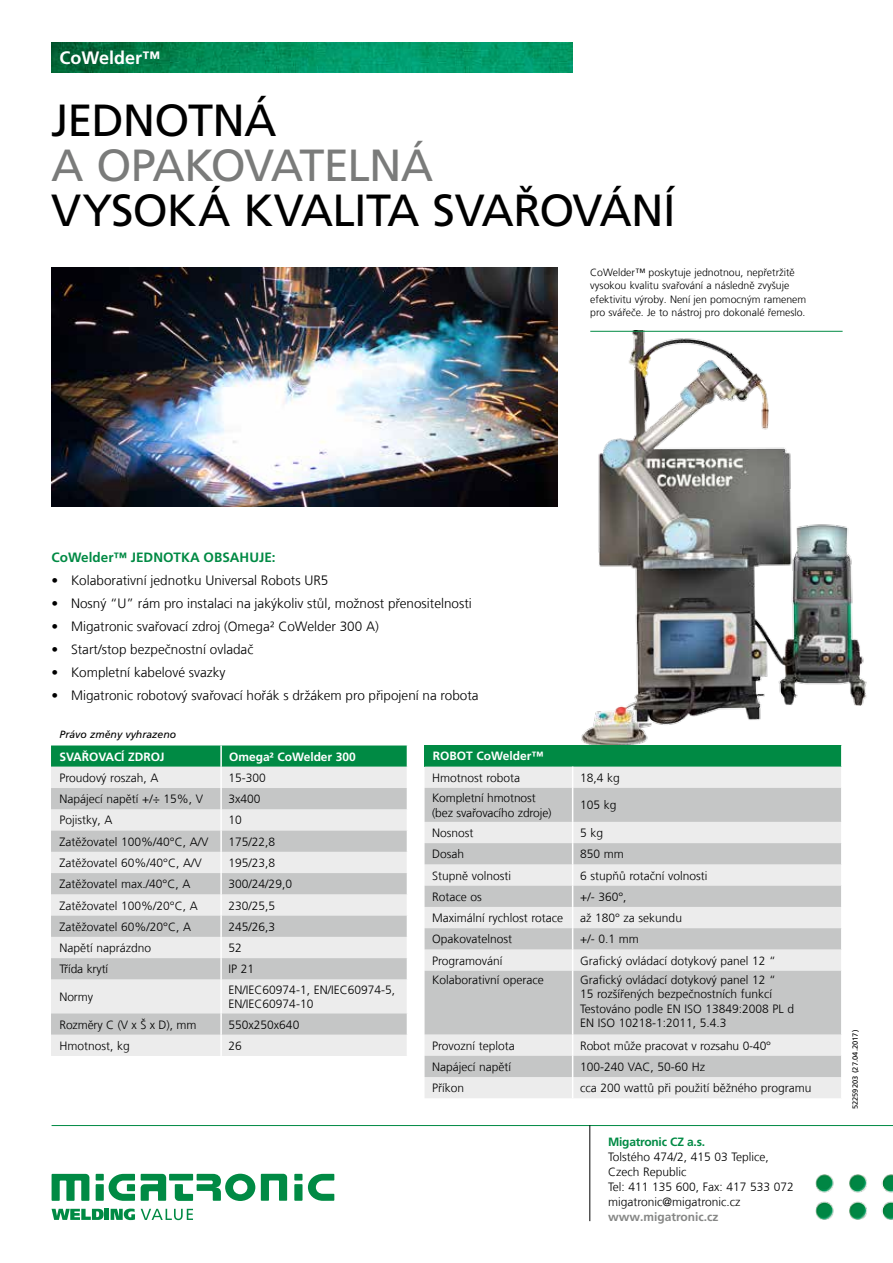
<style>
.page{position:relative;width:893px;height:1263px;background:#fff}
.page>*{position:absolute;margin:0;border:0;box-sizing:border-box;transform-origin:0 0}
.t1{font:45px "Frutiger LT Pro";letter-spacing:-.02em;color:#000}
.t2{font:45px "Frutiger LT Pro";letter-spacing:-.03em;color:#7a7b7a}
.t3{font:700 18px "Frutiger LT Pro";color:#fff}
.t4{font:300 13.5px "Frutiger LT Com";color:#000}
.t5{font:700 13.5px "Frutiger LT Pro";color:#008a44}
.t6{font:300 12px/14.4px "Frutiger LT Com";color:#000}
.t7{font:700 12px "Frutiger LT Pro";letter-spacing:-.005em;color:#fff}
.t8{font:700 12px "Frutiger LT Pro";color:#868786}
.t9{font:700 12px "Frutiger LT Pro";letter-spacing:-.02em;color:#008a44}
.t10{font:300 10.5px/13.5px "Frutiger LT Com";color:#000}
.t11{font:italic 10.5px "Frutiger LT Pro";color:#000}
.t12{font:7.5px "Frutiger";letter-spacing:.01em;color:#000}
</style>
<div class="page">
<img style="left:51px;top:43px;width:522px;height:29px">
<hr style="left:52px;top:1125px;width:841px;height:1px;background:#008a44">
<div style="left:96px;top:1174px;width:8px;height:6px;background:#008a44"></div>
<div style="left:96px;top:1184px;width:8px;height:17px;background:#008a44"></div>
<div style="left:294px;top:1174px;width:8px;height:6px;background:#008a44"></div>
<div style="left:294px;top:1184px;width:8px;height:17px;background:#008a44"></div>
<svg style="left:109px;top:1174px;width:26px;height:27px"></svg>
<svg style="left:308px;top:1174px;width:26px;height:27px"></svg>
<svg style="left:141px;top:1174px;width:25px;height:27px"></svg>
<svg style="left:52px;top:1174px;width:37px;height:27px"></svg>
<svg style="left:261px;top:1174px;width:26px;height:27px"></svg>
<div style="left:169px;top:1174px;width:24px;height:6px;background:#008a44"></div>
<svg style="left:175px;top:1174px;width:80px;height:27px"></svg>
<svg style="left:52px;top:1209px;width:52px;height:11px"></svg>
<hr style="left:105px;top:1209px;width:4px;height:11px;background:#008a44">
<svg style="left:111px;top:1208px;width:24px;height:12px"></svg>
<svg style="left:141px;top:1209px;width:52px;height:11px"></svg>
<img style="left:815px;top:1174px;width:78px;height:46px">
<hr style="left:589px;top:1125px;width:1px;height:96px;background:#000">
<img style="left:51px;top:268px;width:506px;height:238px">
<img style="left:581px;top:332px;width:286px;height:413px">
<hr style="left:590px;top:331px;width:253px;height:1px;background:#008a44">
<div style="left:425px;top:745px;width:417px;height:22px;background:#008a44"></div>
<div style="left:425px;top:767px;width:416px;height:331px;background:#ececec"></div>
<svg style="left:425px;top:788px;width:416px;height:289px;background:#d3d4d4"></svg>
<hr style="left:841px;top:724px;width:2px;height:21px;background:#fff">
<hr style="left:841px;top:745px;width:2px;height:22px;background:#fff">
<svg style="left:572px;top:767px;width:1px;height:21px"></svg>
<hr style="left:572px;top:788px;width:1px;height:34px;background:#fff">
<svg style="left:572px;top:822px;width:1px;height:149px"></svg>
<hr style="left:572px;top:971px;width:1px;height:63px;background:#fff">
<svg style="left:572px;top:1034px;width:1px;height:64px"></svg>
<div style="left:51px;top:1035px;width:356px;height:21px;background:#ececec"></div>
<svg style="left:51px;top:979px;width:356px;height:56px;background:#ddd"></svg>
<svg style="left:51px;top:745px;width:357px;height:234px;background:#c5d2cc"></svg>
<hr style="left:220px;top:979px;width:2px;height:34px;background:#fff">
<hr style="left:220px;top:1013px;width:2px;height:22px;background:#fff">
<hr style="left:220px;top:1035px;width:2px;height:21px;background:#fff">
<h2 class="t3" style="left:60px;top:47px;width:102px">CoWelder™</h2>
<h1 class="t1" style="left:51px;top:94px;width:227px">JEDNOTNÁ</h1>
<h1 class="t2" style="left:51px;top:139px;width:384px">A OPAKOVATELNÁ</h1>
<h1 class="t1" style="left:51px;top:184px;width:626px">VYSOKÁ KVALITA SVAŘOVÁNÍ</h1>
<p class="t10" style="left:590px;top:265px;width:217px">CoWelder™ poskytuje jednotnou, nepřetržitě vysokou kvalitu svařování a následně zvyšuje efektivitu výroby. Není jen pomocným ramenem pro svářeče. Je to nástroj pro dokonalé řemeslo.</p>
<p class="t5" style="left:52px;top:549px;width:226px">CoWelder™ JEDNOTKA OBSAHUJE:</p>
<p class="t4" style="left:52px;top:572px;width:278px">• Kolaborativní jednotku Universal Robots UR5</p>
<p class="t4" style="left:52px;top:595px;width:422px">• Nosný “U” rám pro instalaci na jakýkoliv stůl, možnost přenositelnosti</p>
<p class="t4" style="left:52px;top:618px;width:329px">• Migatronic svařovací zdroj (Omega² CoWelder 300 A)</p>
<p class="t4" style="left:52px;top:641px;width:203px">• Start/stop bezpečnostní ovladač</p>
<p class="t4" style="left:52px;top:664px;width:175px">• Kompletní kabelové svazky</p>
<p class="t4" style="left:52px;top:687px;width:429px">• Migatronic robotový svařovací hořák s držákem pro připojení na robota</p>
<p class="t11" style="left:60px;top:728px;width:118px">Právo změny vyhrazeno</p>
<p class="t7" style="left:60px;top:749px;width:107px">SVAŘOVACÍ ZDROJ</p>
<p class="t7" style="left:229px;top:749px;width:128px">Omega² CoWelder 300</p>
<p class="t6" style="left:60px;top:771px;width:100px">Proudový roszah, A</p>
<p class="t6" style="left:229px;top:771px;width:39px">15-300</p>
<p class="t6" style="left:60px;top:792px;width:145px">Napájecí napětí +/÷ 15%, V</p>
<p class="t6" style="left:229px;top:792px;width:34px">3x400</p>
<p class="t6" style="left:60px;top:813px;width:55px">Pojistky, A</p>
<p class="t6" style="left:229px;top:813px;width:15px">10</p>
<p class="t6" style="left:60px;top:834px;width:150px">Zatěžovatel 100%/40°C, A/V</p>
<p class="t6" style="left:229px;top:834px;width:48px">175/22,8</p>
<p class="t6" style="left:60px;top:856px;width:144px">Zatěžovatel 60%/40°C, A/V</p>
<p class="t6" style="left:229px;top:856px;width:48px">195/23,8</p>
<p class="t6" style="left:60px;top:877px;width:132px">Zatěžovatel max./40°C, A</p>
<p class="t6" style="left:229px;top:877px;width:65px">300/24/29,0</p>
<p class="t6" style="left:60px;top:898px;width:140px">Zatěžovatel 100%/20°C, A</p>
<p class="t6" style="left:229px;top:898px;width:48px">230/25,5</p>
<p class="t6" style="left:60px;top:919px;width:133px">Zatěžovatel 60%/20°C, A</p>
<p class="t6" style="left:229px;top:919px;width:48px">245/26,3</p>
<p class="t6" style="left:60px;top:941px;width:93px">Napětí naprázdno</p>
<p class="t6" style="left:229px;top:941px;width:15px">52</p>
<p class="t6" style="left:60px;top:962px;width:50px">Třída krytí</p>
<p class="t6" style="left:229px;top:962px;width:27px">IP 21</p>
<p class="t6" style="left:60px;top:990px;width:35px">Normy</p>
<p class="t6" style="left:229px;top:982px;width:168px">EN/IEC60974-1, EN/IEC60974-5,<br>EN/IEC60974-10</p>
<p class="t6" style="left:60px;top:1017px;width:138px">Rozměry C (V x Š x D), mm</p>
<p class="t6" style="left:229px;top:1017px;width:72px">550x250x640</p>
<p class="t6" style="left:60px;top:1038px;width:72px">Hmotnost, kg</p>
<p class="t6" style="left:229px;top:1038px;width:15px">26</p>
<p class="t7" style="left:433px;top:749px;width:112px">ROBOT CoWelder™</p>
<p class="t6" style="left:432px;top:770px;width:90px">Hmotnost robota</p>
<p class="t6" style="left:580px;top:770px;width:41px">18,4 kg</p>
<p class="t6" style="left:432px;top:791px;width:121px">Kompletní hmotnost (bez svařovacího zdroje)</p>
<p class="t6" style="left:580px;top:798px;width:38px">105 kg</p>
<p class="t6" style="left:432px;top:826px;width:43px">Nosnost</p>
<p class="t6" style="left:580px;top:826px;width:25px">5 kg</p>
<p class="t6" style="left:432px;top:847px;width:34px">Dosah</p>
<p class="t6" style="left:580px;top:847px;width:45px">850 mm</p>
<p class="t6" style="left:432px;top:868px;width:81px">Stupně volnosti</p>
<p class="t6" style="left:580px;top:868px;width:129px">6 stupňů rotační volnosti</p>
<p class="t6" style="left:432px;top:889px;width:51px">Rotace os</p>
<p class="t6" style="left:580px;top:889px;width:48px">+/- 360°,</p>
<p class="t6" style="left:432px;top:911px;width:133px">Maximální rychlost rotace</p>
<p class="t6" style="left:580px;top:911px;width:103px">až 180° za sekundu</p>
<p class="t6" style="left:432px;top:932px;width:82px">Opakovatelnost</p>
<p class="t6" style="left:580px;top:932px;width:60px">+/- 0.1 mm</p>
<p class="t6" style="left:432px;top:953px;width:72px">Programování</p>
<p class="t6" style="left:580px;top:953px;width:197px">Grafický ovládací dotykový panel 12 “</p>
<p class="t6" style="left:432px;top:973px;width:113px">Kolaborativní operace</p>
<p class="t6" style="left:580px;top:973px;width:216px">Grafický ovládací dotykový panel 12 “<br>15 rozšířených bezpečnostních funkcí Testováno podle EN ISO 13849:2008 PL d EN ISO 10218-1:2011, 5.4.3</p>
<p class="t6" style="left:432px;top:1038px;width:84px">Provozní teplota</p>
<p class="t6" style="left:580px;top:1038px;width:192px">Robot může pracovat v rozsahu 0-40°</p>
<p class="t6" style="left:432px;top:1060px;width:81px">Napájecí napětí</p>
<p class="t6" style="left:580px;top:1060px;width:127px">100-240 VAC, 50-60 Hz</p>
<p class="t6" style="left:432px;top:1081px;width:34px">Příkon</p>
<p class="t6" style="left:580px;top:1081px;width:233px">cca 200 wattů při použití běžného programu</p>
<p class="t9" style="left:608px;top:1135px;width:99px">Migatronic CZ a.s.</p>
<p class="t6" style="left:608px;top:1149px;width:187px;line-height:15px">Tolstého 474/2, 415 03 Teplice,<br>Czech Republic<br>Tel: 411 135 600, Fax: 417 533 072 migatronic@migatronic.cz</p>
<p class="t8" style="left:608px;top:1210px;width:112px">www.migatronic.cz</p>
<p class="t12" style="left:851px;top:1109px;width:81px;rotate:-90deg">52259203 (27.04.2017)</p>
</div>
